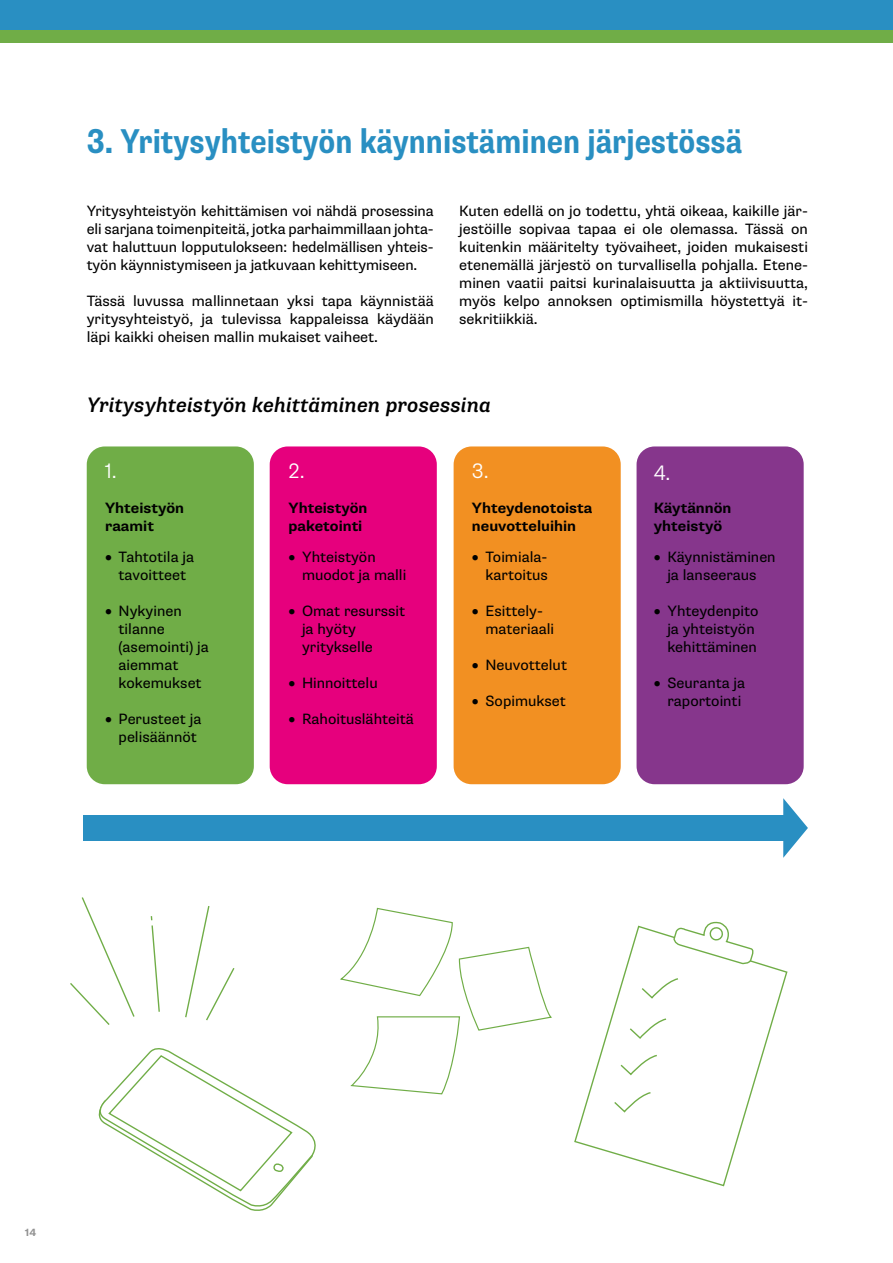
<style>
.page{position:relative;width:893px;height:1263px;background:#fff}
.page>*{position:absolute;margin:0;border:0;box-sizing:border-box;transform-origin:0 0}
.Heading_1{font:700 condensed 34.5px "Supria Sans";color:#298fc2}
.Heading_4{font:italic 500 21px "Supria Sans";color:#000}
.Heading_3{font:300 21px "Supria Sans";color:#fff}
.t1{font:15px/18px "Supria Sans";color:#000}
.t2{font:700 15px/18px "Supria Sans";color:#000}
.t3{font:700 10.5px "Supria Sans";color:#929292}
</style>
<div class="page">
<svg style="left:783px;top:798px;width:25px;height:60px"></svg>
<div style="left:83px;top:815px;width:710px;height:26px;background:#298fc2"></div>
<div style="left:87px;top:446px;width:167px;height:338px;background:#70ad47;border-radius:18px"></div>
<div style="left:454px;top:446px;width:167px;height:338px;background:#f29022;border-radius:18px"></div>
<div style="left:270px;top:446px;width:167px;height:338px;background:#e6007d;border-radius:18px"></div>
<div style="left:637px;top:446px;width:167px;height:338px;background:#86368c;border-radius:18px"></div>
<div style="left:0;top:0;width:893px;height:31px;background:#298fc2"></div>
<div style="left:0;top:30px;width:893px;height:13px;background:#70ad47"></div>
<svg style="left:98px;top:1048px;width:218px;height:163px"></svg>
<svg style="left:70px;top:897px;width:65px;height:128px"></svg>
<svg style="left:185px;top:906px;width:50px;height:115px"></svg>
<svg style="left:151px;top:916px;width:9px;height:96px"></svg>
<svg style="left:340px;top:907px;width:212px;height:188px"></svg>
<svg style="left:574px;top:925px;width:214px;height:262px"></svg>
<svg style="left:673px;top:921px;width:81px;height:44px"></svg>
<svg style="left:640px;top:977px;width:40px;height:24px"></svg>
<svg style="left:628px;top:1017px;width:40px;height:24px"></svg>
<svg style="left:619px;top:1054px;width:39px;height:23px"></svg>
<svg style="left:613px;top:1091px;width:39px;height:24px"></svg>
<p class="Heading_1" style="left:87px;top:121px;width:657px">3. Yritysyhteistyön käynnistäminen järjestössä</p>
<p class="t1" style="left:87px;top:202px;width:348px;text-align:justify">Yritysyhteistyön kehittämisen voi nähdä prosessina eli sarjana toimenpiteitä, jotka parhaimmillaan johta&shy;vat haluttuun lopputulokseen: hedelmällisen yhteis&shy;työn käynnistymiseen ja jatkuvaan kehittymiseen.</p>
<p class="t1" style="left:87px;top:292px;width:348px;text-align:justify">Tässä luvussa mallinnetaan yksi tapa käynnistää yritysyhteistyö, ja tulevissa kappaleissa käydään läpi kaikki oheisen mallin mukaiset vaiheet.</p>
<p class="t1" style="left:459px;top:202px;width:350px;text-align:justify">Kuten edellä on jo todettu, yhtä oikeaa, kaikille jär&shy;jestöille sopivaa tapaa ei ole olemassa. Tässä on kuitenkin määritelty työvaiheet, joiden mukaisesti etenemällä järjestö on turvallisella pohjalla. Etene&shy;minen vaatii paitsi kurinalaisuutta ja aktiivisuutta, myös kelpo annoksen optimismilla höystettyä it&shy;sekritiikkiä.</p>
<p class="Heading_4" style="left:87px;top:392px;width:406px">Yritysyhteistyön kehittäminen prosessina</p>
<p class="Heading_3" style="left:105px;top:458px;width:13px">1.</p>
<p class="Heading_3" style="left:289px;top:458px;width:18px">2.</p>
<p class="Heading_3" style="left:472px;top:458px;width:18px">3.</p>
<p class="Heading_3" style="left:654px;top:460px;width:18px">4.</p>
<p class="t2" style="left:105px;top:499px;width:80px">Yhteistyön raamit</p>
<p class="t1" style="left:105px;top:548px;width:91px;text-align:center">• Tahtotila ja tavoitteet</p>
<p class="t1" style="left:119px;top:602px;width:92px;text-indent:-14px">• Nykyinen tilanne (asemointi) ja aiemmat kokemukset</p>
<p class="t1" style="left:105px;top:710px;width:98px;text-align:right">• Perusteet ja pelisäännöt</p>
<p class="t2" style="left:289px;top:499px;width:80px">Yhteistyön paketointi</p>
<p class="t1" style="left:302px;top:548px;width:106px;text-indent:-14px">• Yhteistyön muodot ja malli</p>
<p class="t1" style="left:302px;top:602px;width:105px;text-indent:-14px">• Omat resurssit ja hyöty yritykselle</p>
<p class="t1" style="left:289px;top:674px;width:91px">• Hinnoittelu</p>
<p class="t1" style="left:289px;top:710px;width:127px">• Rahoituslähteitä</p>
<p class="t2" style="left:472px;top:499px;width:122px">Yhteydenotoista neuvotteluihin</p>
<p class="t1" style="left:472px;top:548px;width:77px;text-align:right">• Toimiala&shy;kartoitus</p>
<p class="t1" style="left:485px;top:602px;width:70px;text-indent:-14px">• Esittely&shy;materiaali</p>
<p class="t1" style="left:472px;top:656px;width:97px">• Neuvottelut</p>
<p class="t1" style="left:472px;top:692px;width:95px">• Sopimukset</p>
<p class="t2" style="left:654px;top:499px;width:79px">Käytännön yhteistyö</p>
<p class="t1" style="left:654px;top:548px;width:123px;text-align:center">• Käynnistäminen ja lanseeraus</p>
<p class="t1" style="left:667px;top:602px;width:93px;text-indent:-14px">• Yhteydenpito ja yhteistyön kehittäminen</p>
<p class="t1" style="left:654px;top:674px;width:93px;text-align:right">• Seuranta ja raportointi</p>
<p class="t3" style="left:25px;top:1226px;width:13px">14</p>
</div>
